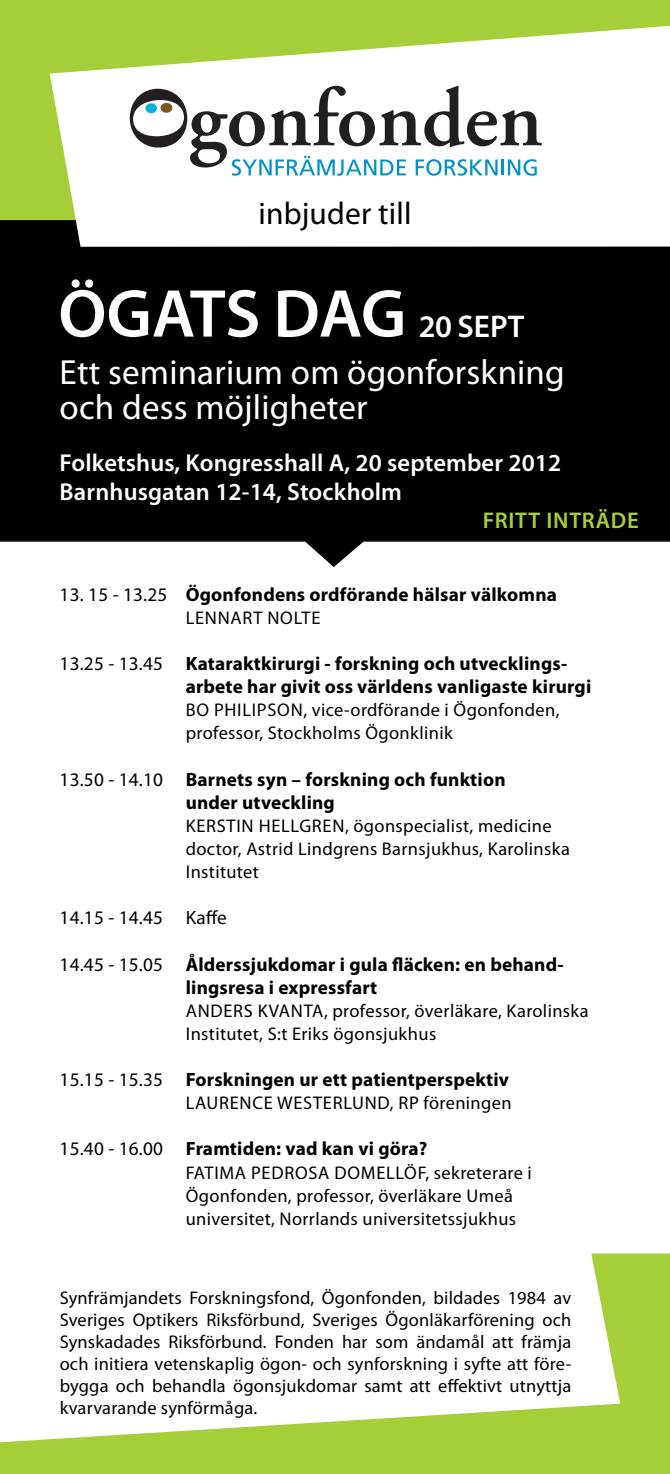
<style>
.page{position:relative;width:670px;height:1474px;background:#fff}
.page>*{position:absolute;margin:0;border:0;box-sizing:border-box;transform-origin:0 0}
.t1{font:600 68.25px "Myriad Pro";letter-spacing:-.01em;color:#fff}
.t2{font:35px/35px "Myriad Pro";letter-spacing:.005em;color:#fff}
.t3{font:31.5px "Myriad Pro";letter-spacing:.005em;color:#000}
.t4{font:600 24.5px/29.4px "Myriad Pro";letter-spacing:.005em;color:#fff}
.t5{font:600 22.75px "Myriad Pro";letter-spacing:.03em;color:#a6ce39}
.t6{font:700 19.25px/23.1px "Myriad Pro";letter-spacing:.01em;color:#000}
.t7{font:19.25px "Myriad Pro";letter-spacing:.01em;color:#000}
.t8{font:18.38px/23.1px "Myriad Pro";letter-spacing:.02em;color:#000}
.t9{font:18.38px "Myriad Pro";letter-spacing:.04em;color:#000}
.s1{font-size:31.5px}
.s2{font-weight:400}
</style>
<div class="page">
<div style="left:0;top:1253px;width:670px;height:220px;background:#a6ce39"></div>
<svg style="left:0;top:1253px;width:621px;height:192px"></svg>
<svg style="left:0;top:220px;width:670px;height:347px;background:#131313"></svg>
<div style="left:0;top:0;width:670px;height:220px;background:#a6ce39"></div>
<svg style="left:49px;top:23px;width:621px;height:225px"></svg>
<svg style="left:130px;top:86px;width:412px;height:90px"></svg>
<h3 class="t3" style="left:258px;top:196px;width:154px">inbjuder till</h3>
<h1 class="t1" style="left:58px;top:270px;width:467px">Ögats Dag <span class="s1">20 sept</span></h1>
<h2 class="t2" style="left:60px;top:355px;width:506px">Ett seminarium om ögonforskning och dess möjligheter</h2>
<h3 class="t4" style="left:60px;top:447px;width:503px">Folketshus, Kongresshall A, 20 september 2012<br>Barnhusgatan 12-14, Stockholm</h3>
<p class="t5" style="left:482px;top:506px;width:155px">FRITT INTRÄDE</p>
<p class="t6" style="left:60px;top:582px;width:499px"><span class="s2">13. 15 - 13.25</span> Ögonfondens ordförande hälsar välkomna</p>
<p class="t9" style="left:186px;top:607px;width:136px">Lennart Nolte</p>
<p class="t6" style="left:186px;top:651px;width:407px;text-indent:-126px"><span class="s2">13.25 - 13.45</span> Kataraktkirurgi - forskning och utvecklings&shy;arbete har givit oss världens vanligaste kirurgi</p>
<p class="t8" style="left:186px;top:699px;width:375px">Bo Philipson, vice-ordförande i Ögonfonden, professor, Stockholms Ögonklinik</p>
<p class="t6" style="left:186px;top:767px;width:321px;text-indent:-126px"><span class="s2">13.50 - 14.10</span> Barnets syn – forskning och funktion under utveckling</p>
<p class="t8" style="left:186px;top:814px;width:386px">Kerstin H ellgren, ögonspecialist, medicine doctor, Astrid Lindgrens Barnsjukhus, Karolinska</p>
<p class="t8" style="left:60px;top:860px;width:66px">I</p>
<p class="t8" style="left:191px;top:860px;width:70px">nstitutet</p>
<p class="t7" style="left:60px;top:907px;width:169px">14.15 - 14.45 Kaffe</p>
<p class="t6" style="left:186px;top:951px;width:379px;text-indent:-126px"><span class="s2">14.45 - 15.05</span> Ålderssjukdomar i gula fläcken: en behand&shy;lingsresa i expressfart</p>
<p class="t8" style="left:186px;top:999px;width:404px">Anders Kvanta, professor, överläkare, Karolinska<br>I nstitutet, S:t Eriks ögonsjukhus</p>
<p class="t6" style="left:60px;top:1067px;width:451px"><span class="s2">15.15 - 15.35</span> Forskningen ur ett patientperspektiv</p>
<p class="t9" style="left:186px;top:1093px;width:327px">Laurence Westerlund, RP föreningen</p>
<p class="t6" style="left:60px;top:1136px;width:369px"><span class="s2">15.40 - 16.00</span> Framtiden: vad kan vi göra?</p>
<p class="t9" style="left:186px;top:1162px;width:211px">Fatima Pedrosa Domellöf</p>
<p class="t8" style="left:186px;top:1161px;width:348px;text-indent:240px">, sekreterare i<br>Ögonfonden, professor, överläkare Umeå universitet, Norrlands universitetssjukhus</p>
<p class="t8" style="left:60px;top:1287px;width:513px;line-height:22.1px;text-align:justify">Synfrämjandets Forskningsfond, Ögonfonden, bildades 1984 av Sveriges Optikers Riksförbund, Sveriges Ögonläkarförening och Synskadades Riksförbund. Fonden har som ändamål att främja och initiera vetenskaplig ögon- och synforskning i syfte att före&shy;bygga och behandla ögonsjukdomar samt att effektivt utnyttja kvarvarande synförmåga.</p>
</div>
